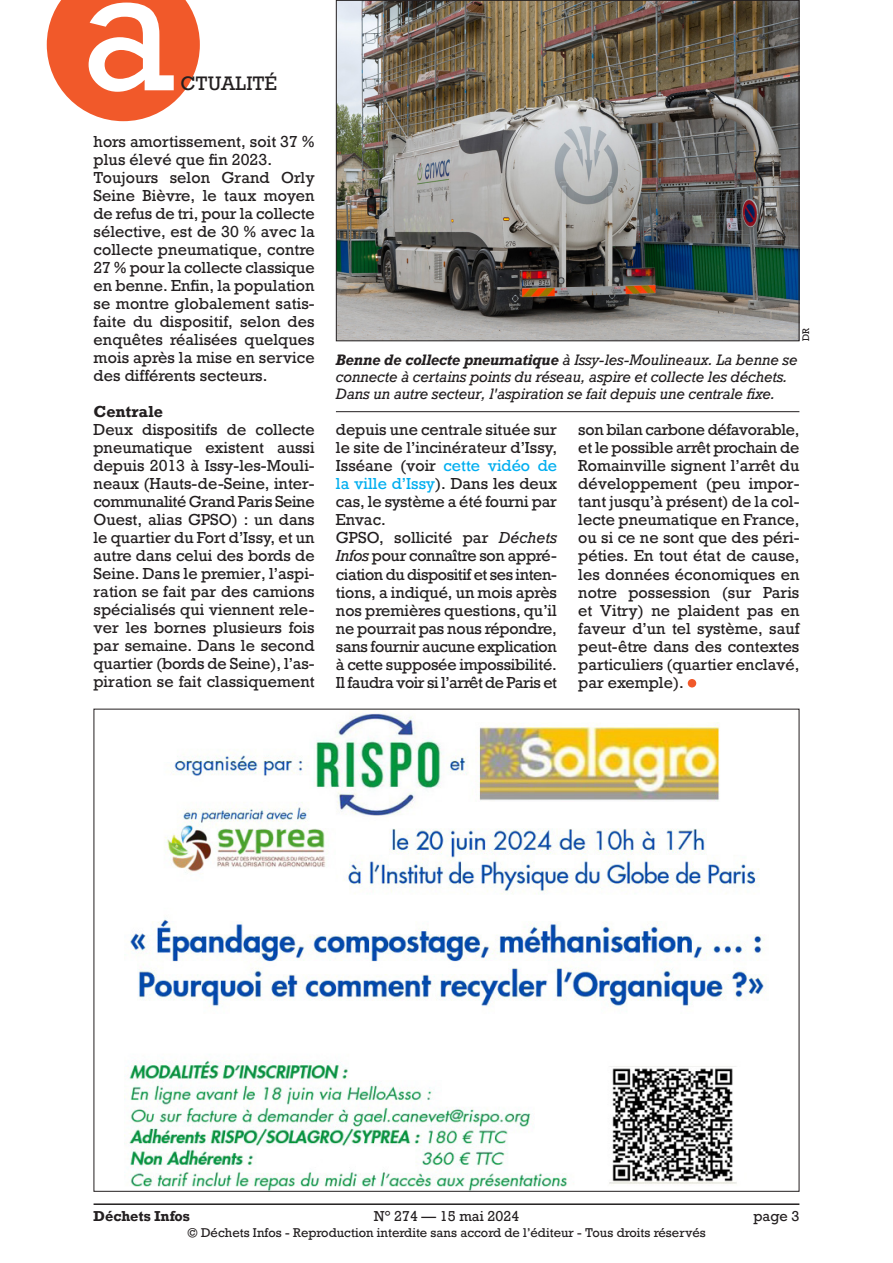
<style>
.page{position:relative;width:893px;height:1263px;background:#fff}
.page>*{position:absolute;margin:0;border:0;box-sizing:border-box;transform-origin:0 0}
.t1{font:166.5px "Rockwell";color:#fff}
.t2{font:18.3px "Rockwell";color:#231f20}
.Texte_courant{font:15px/18px "Rockwell";color:#231f20;text-align:justify}
.Texte_courant-2{font:15px "Rockwell";letter-spacing:-.03em;color:#231f20}
.Texte_courant-3{font:700 15px "Rockwell";color:#231f20}
.Légende_photo{font:italic 14.25px/17.2px "Rockwell";letter-spacing:-.01em;color:#231f20}
.t3{font:13.5px "Rockwell";color:#231f20}
.t4{font:700 13.5px "Rockwell";color:#231f20}
.t5{font:12px "Rockwell";color:#231f20}
.Crédit_photo{font:9px "Rockwell";color:#231f20}
.s1{color:#00aeef}
.s2{font-weight:700}
.s3{font-style:italic}
</style>
<div class="page">
<hr style="left:94px;top:1203px;width:705px;height:2px;background:#231f20">
<div style="left:688px;top:679px;width:8px;height:8px;background:#f1592a;border-radius:50%"></div>
<img style="left:338px;top:2px;width:459px;height:337px">
<div style="left:336px;top:0;width:463px;height:341px;border:1px solid #231f20"></div>
<hr style="left:336px;top:411px;width:463px;height:1px;background:#231f20">
<img style="left:124px;top:711px;width:642px;height:479px">
<svg style="left:47px;top:0;width:153px;height:121px;background:#f3734b"></svg>
<h1 class="t1" style="left:80px;top:-73px;width:98px">a</h1>
<p class="t2" style="left:180px;top:72px;width:98px">CTUALITÉ</p>
<p class="Texte_courant" style="left:94px;top:133px;width:223px">hors amortissement, soit 37 % plus élevé que fin 2023.</p>
<p class="Texte_courant" style="left:94px;top:169px;width:223px">Toujours selon Grand Orly Seine Bièvre, le taux moyen de refus de tri, pour la collecte sélective, est de 30 % avec la collecte pneumatique, contre 27 % pour la collecte classique en benne. Enfin, la population se montre globalement satis&shy;faite du dispositif, selon des enquêtes réalisées quelques mois après la mise en service des différents secteurs.</p>
<p class="Texte_courant-3" style="left:94px;top:402px;width:71px">Centrale</p>
<p class="Texte_courant" style="left:94px;top:421px;width:223px">Deux dispositifs de collecte pneumatique existent aussi depuis 2013 à Issy-les-Mouli&shy;neaux (Hauts-de-Seine, inter&shy;communalité Grand Paris Seine Ouest, alias GPSO) : un dans le quartier du Fort d’Issy, et un autre dans celui des bords de Seine. Dans le premier, l’aspi&shy;ration se fait par des camions spécialisés qui viennent rele&shy;ver les bornes plusieurs fois par semaine. Dans le second quartier (bords de Seine), l’as&shy;piration se fait classiquement</p>
<p class="Texte_courant" style="left:336px;top:421px;width:223px">depuis une centrale située sur le site de l’incinérateur d’Issy, Isséane (voir <span class="s1">cette vidéo de la ville d’Issy</span>). Dans les deux cas, le système a été fourni par Envac.</p>
<p class="Crédit_photo" style="left:800px;top:341px;width:15px;rotate:-90deg">DR</p>
<p class="Légende_photo" style="left:336px;top:351px;width:463px"><span class="s2">Benne de collecte pneumatique</span> à Issy-les-Moulineaux. La benne se connecte à certains points du réseau, aspire et collecte les déchets.<br>Dans un autre secteur, l'aspiration se fait depuis une centrale fixe.</p>
<p class="Texte_courant" style="left:578px;top:421px;width:223px">son bilan carbone défavorable, et le possible arrêt prochain de Romainville signent l’arrêt du développement (peu impor&shy;tant jusqu’à présent) de la col&shy;lecte pneumatique en France, ou si ce ne sont que des péri&shy;péties. En tout état de cause, les données économiques en notre possession (sur Paris et Vitry) ne plaident pas en faveur d’un tel système, sauf peut-être dans des contextes particuliers (quartier enclavé, par exemple).</p>
<p class="Texte_courant" style="left:336px;top:529px;width:223px">GPSO, sollicité par <span class="s3">Déchets Infos</span> pour connaître son appré&shy;ciation du dispositif et ses inten&shy;tions, a indiqué, un mois après nos premières questions, qu’il ne pourrait pas nous répondre, sans fournir aucune explication à cette supposée impossibilité.</p>
<p class="Texte_courant-2" style="left:336px;top:673px;width:223px">Il faudra voir si l’arrêt de Paris et</p>
<p class="t4" style="left:94px;top:1207px;width:98px">Déchets Infos</p>
<p class="t3" style="left:374px;top:1207px;width:147px">N° 274 — 15 mai 2024</p>
<p class="t3" style="left:753px;top:1207px;width:48px">page 3</p>
<p class="t5" style="left:187px;top:1225px;width:520px">© Déchets Infos - Reproduction interdite sans accord de l’éditeur - Tous droits réservés</p>
</div>
